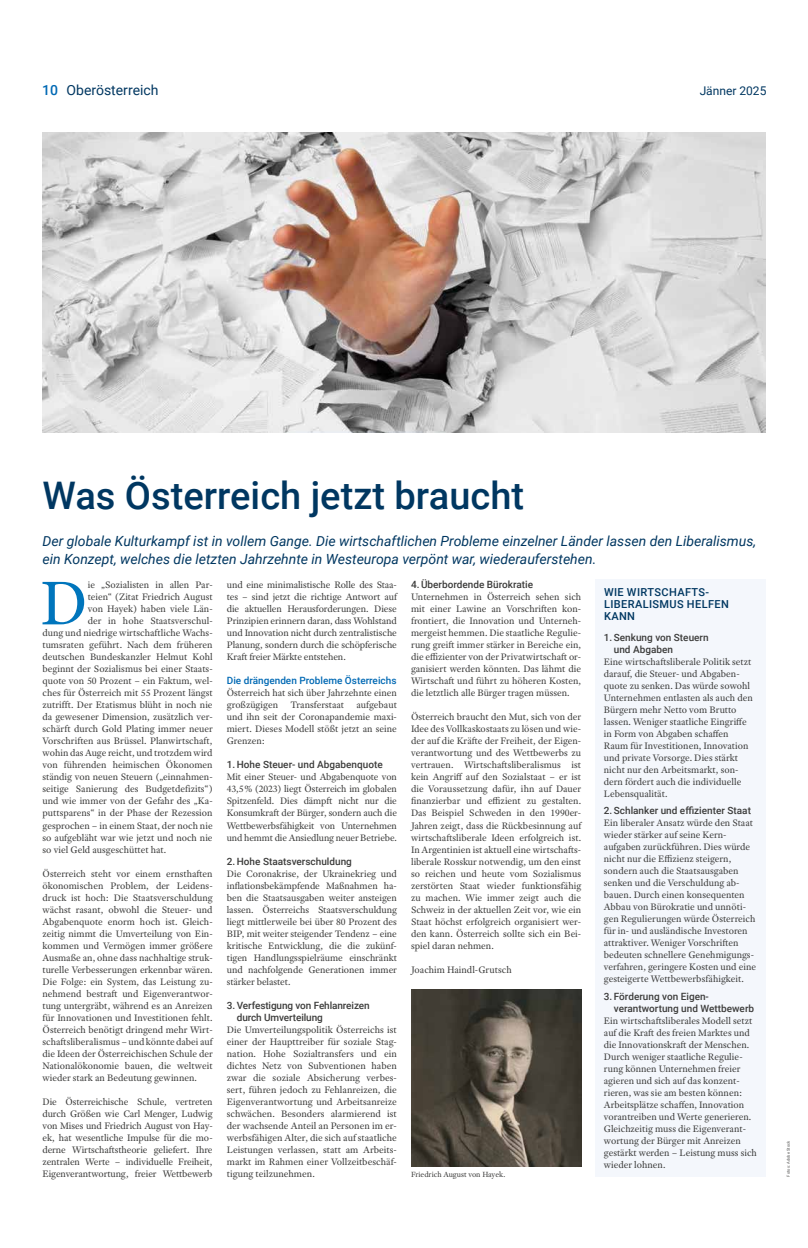
<style>
.page{position:relative;width:808px;height:1248px;background:#fff}
.page>*{position:absolute;margin:0;border:0;box-sizing:border-box;transform-origin:0 0}
.t1{font:65.8px "Adobe Text Pro";color:#0075bc}
.t2{font:500 38px "Roboto";color:#003761}
.t3{font:italic 14px/18px "Roboto";color:#003761}
.t4{font:14px "Roboto";color:#003761}
.t5{font:500 14px "Roboto";color:#0069b4}
.t6{font:12px "Roboto";color:#003761}
.t7{font:500 11px/12px "Roboto";letter-spacing:.035em;color:#003761}
.t8{font:10px/12px "Adobe Text Pro";color:#3c3c3b;text-align:justify}
.t9{font:500 10px/12px "Roboto";color:#3c3c3b}
.t10{font:500 10px "Roboto";color:#0069b4}
.t11{font:8px "Adobe Text Pro";color:#3c3c3b}
.t12{font:4px "Roboto";letter-spacing:.02em;color:#575756}
</style>
<div class="page">
<div style="left:595px;top:579px;width:170px;height:597px;background:#f4f7fc"></div>
<img style="left:43px;top:132px;width:722px;height:300px">
<img style="left:411px;top:989px;width:170px;height:177px">
<h3 class="t4" style="left:67px;top:81px;width:93px">Oberösterreich</h3>
<h3 class="t5" style="left:42px;top:81px;width:17px">10</h3>
<p class="t6" style="left:700px;top:83px;width:68px">Jänner 2025</p>
<h2 class="t2" style="left:43px;top:468px;width:483px">Was Österreich jetzt braucht</h2>
<h3 class="t3" style="left:43px;top:532px;width:715px">Der globale Kulturkampf ist in vollem Gange. Die wirtschaftlichen Probleme einzelner Länder lassen den Liberalismus, ein Konzept, welches die letzten Jahrzehnte in Westeuropa verpönt war, wiederauferstehen.</h3>
<h1 class="t1" style="left:40px;top:561px;width:49px">D</h1>
<p class="t8" style="left:88px;top:579px;width:126px">ie „Sozialisten in allen Par-</p>
<p class="t9" style="left:411px;top:578px;width:123px">4.Überbordende Bürokratie</p>
<p class="t8" style="left:411px;top:591px;width:172px">Unternehmen in Österreich sehen sich mit einer Lawine an Vorschriften kon&shy;frontiert, die Innovation und Unterneh&shy;mergeist hemmen. Die staatliche Regulie&shy;rung greift immer stärker in Bereiche ein, die effizienter von der Privatwirtschaft or&shy;ganisiert werden könnten. Das lähmt die Wirtschaft und führt zu höheren Kosten, die letztlich alle Bürger tragen müssen.</p>
<p class="t8" style="left:411px;top:711px;width:172px">Österreich braucht den Mut, sich von der Idee des Vollkaskostaats zu lösen und wie&shy;der auf die Kräfte der Freiheit, der Eigen&shy;verantwortung und des Wettbewerbs zu vertrauen. Wirtschaftsliberalismus ist kein Angriff auf den Sozialstaat – er ist die Voraussetzung dafür, ihn auf Dauer finanzierbar und effizient zu gestalten.<br>Das Beispiel Schweden in den 1990er-Jahren zeigt, dass die Rückbesinnung auf wirtschaftsliberale Ideen erfolgreich ist.<br>In Argentinien ist aktuell eine wirtschafts&shy;liberale Rosskur notwendig, um den einst so reichen und heute vom Sozialismus zerstörten Staat wieder funktionsfähig zu machen. Wie immer zeigt auch die Schweiz in der aktuellen Zeit vor, wie ein Staat höchst erfolgreich organisiert wer&shy;den kann. Österreich sollte sich ein Bei&shy;spiel daran nehmen.</p>
<p class="t8" style="left:411px;top:963px;width:102px">Joachim Haindl-Grutsch</p>
<p class="t8" style="left:227px;top:579px;width:172px">und eine minimalistische Rolle des Staa&shy;tes – sind jetzt die richtige Antwort auf die aktuellen Herausforderungen. Diese Prinzipien erinnern daran, dass Wohlstand und Innovation nicht durch zentralistische Planung, sondern durch die schöpferische Kraft freier Märkte entstehen.</p>
<p class="t10" style="left:227px;top:673px;width:171px">Die drängenden Probleme Österreichs</p>
<p class="t8" style="left:227px;top:687px;width:172px">Österreich hat sich über Jahrzehnte einen großzügigen Transferstaat aufgebaut und ihn seit der Coronapandemie maxi&shy;miert. Dieses Modell stößt jetzt an seine Grenzen:</p>
<p class="t9" style="left:227px;top:758px;width:157px">1. Hohe Steuer- und Abgabenquote</p>
<p class="t8" style="left:227px;top:771px;width:172px">Mit einer Steuer- und Abgabenquote von 43,5% (2023) liegt Österreich im globalen Spitzenfeld. Dies dämpft nicht nur die Konsumkraft der Bürger, sondern auch die Wettbewerbsfähigkeit von Unternehmen und hemmt die Ansiedlung neuer Betriebe.</p>
<p class="t9" style="left:227px;top:854px;width:127px">2. Hohe Staatsverschuldung</p>
<p class="t8" style="left:227px;top:867px;width:172px">Die Coronakrise, der Ukrainekrieg und inflationsbekämpfende Maßnahmen ha&shy;ben die Staatsausgaben weiter ansteigen lassen. Österreichs Staatsverschuldung liegt mittlerweile bei über 80 Prozent des BIP, mit weiter steigender Tendenz – eine kritische Entwicklung, die die zukünf&shy;tigen Handlungsspielräume einschränkt und nachfolgende Generationen immer stärker belastet.</p>
<p class="t9" style="left:237px;top:998px;width:134px;text-indent:-10px">3. Verfestigung von Fehlanreizen durch Umverteilung</p>
<p class="t8" style="left:227px;top:1023px;width:172px">Die Umverteilungspolitik Österreichs ist einer der Haupttreiber für soziale Stag&shy;nation. Hohe Sozialtransfers und ein dichtes Netz von Subventionen haben zwar die soziale Absicherung verbes&shy;sert, führen jedoch zu Fehlanreizen, die Eigenverantwortung und Arbeitsanreize schwächen. Besonders alarmierend ist der wachsende Anteil an Personen im er&shy;werbsfähigen Alter, die sich auf staatliche Leistungen verlassen, statt am Arbeits&shy;markt im Rahmen einer Vollzeitbeschäf&shy;tigung teilzunehmen.</p>
<p class="t7" style="left:604px;top:585px;width:126px">WIE WIRTSCHAFTS-<br>LIBERALISMUS HELFEN<br>KANN</p>
<p class="t9" style="left:614px;top:630px;width:96px;text-indent:-10px">1. Senkung von Steuern und Abgaben</p>
<p class="t8" style="left:604px;top:655px;width:150px;text-align:left">Eine wirtschaftsliberale Politik setzt darauf, die Steuer- und Abgaben&shy;quote zu senken. Das würde sowohl Unternehmen entlasten als auch den Bürgern mehr Netto vom Brutto lassen. Weniger staatliche Eingriffe in Form von Abgaben schaffen Raum für Investitionen, Innovation und private Vorsorge. Dies stärkt nicht nur den Arbeitsmarkt, son&shy;dern fördert auch die individuelle Lebensqualität.</p>
<p class="t9" style="left:604px;top:804px;width:149px">2. Schlanker und effizienter Staat</p>
<p class="t8" style="left:604px;top:816px;width:154px;text-align:left">Ein liberaler Ansatz würde den Staat wieder stärker auf seine Kern&shy;aufgaben zurückführen. Dies würde nicht nur die Effizienz steigern, sondern auch die Staatsausgaben senken und die Verschuldung ab&shy;bauen. Durch einen konsequenten Abbau von Bürokratie und unnöti&shy;gen Regulierungen würde Österreich für in- und ausländische Investoren attraktiver. Weniger Vorschriften bedeuten schnellere Genehmigungs&shy;verfahren, geringere Kosten und eine gesteigerte Wettbewerbsfähigkeit.</p>
<p class="t9" style="left:614px;top:990px;width:142px;text-indent:-10px">3. Förderung von Eigen&shy;verantwortung und Wettbewerb</p>
<p class="t8" style="left:604px;top:1014px;width:155px;text-align:left">Ein wirtschaftsliberales Modell setzt auf die Kraft des freien Marktes und die Innovationskraft der Menschen.<br>Durch weniger staatliche Regulie&shy;rung können Unternehmen freier agieren und sich auf das konzent&shy;rieren, was sie am besten können:<br>Arbeitsplätze schaffen, Innovation vorantreiben und Werte generieren.<br>Gleichzeitig muss die Eigenverant&shy;wortung der Bürger mit Anreizen gestärkt werden – Leistung muss sich wieder lohnen.</p>
<p class="t8" style="left:88px;top:591px;width:126px">teien“ (Zitat Friedrich August</p>
<p class="t8" style="left:88px;top:603px;width:126px">von Hayek) haben viele Län-</p>
<p class="t8" style="left:88px;top:615px;width:126px">der in hohe Staatsverschul-</p>
<p class="t8" style="left:43px;top:627px;width:172px">dung und niedrige wirtschaftliche Wachs-</p>
<p class="t8" style="left:43px;top:639px;width:172px">tumsraten geführt. Nach dem früheren</p>
<p class="t8" style="left:43px;top:651px;width:172px">deutschen Bundeskanzler Helmut Kohl</p>
<p class="t8" style="left:43px;top:663px;width:172px">beginnt der Sozialismus bei einer Staats-</p>
<p class="t8" style="left:43px;top:675px;width:172px">quote von 50 Prozent – ein Faktum, wel-</p>
<p class="t8" style="left:43px;top:687px;width:172px">ches für Österreich mit 55 Prozent längst</p>
<p class="t8" style="left:43px;top:699px;width:172px">zutrifft. Der Etatismus blüht in noch nie</p>
<p class="t8" style="left:43px;top:711px;width:172px">da gewesener Dimension, zusätzlich ver-</p>
<p class="t8" style="left:43px;top:723px;width:172px">schärft durch Gold Plating immer neuer</p>
<p class="t8" style="left:43px;top:735px;width:172px">Vorschriften aus Brüssel. Planwirtschaft,</p>
<p class="t8" style="left:43px;top:747px;width:172px">wohin das Auge reicht, und trotzdem wird</p>
<p class="t8" style="left:43px;top:759px;width:172px">von führenden heimischen Ökonomen</p>
<p class="t8" style="left:43px;top:771px;width:172px">ständig von neuen Steuern („einnahmen-</p>
<p class="t8" style="left:43px;top:783px;width:172px">seitige Sanierung des Budgetdefizits“)</p>
<p class="t8" style="left:43px;top:795px;width:172px">und wie immer von der Gefahr des „Ka-</p>
<p class="t8" style="left:43px;top:807px;width:172px">puttsparens“ in der Phase der Rezession</p>
<p class="t8" style="left:43px;top:819px;width:172px">gesprochen – in einem Staat, der noch nie</p>
<p class="t8" style="left:43px;top:831px;width:172px">so aufgebläht war wie jetzt und noch nie</p>
<p class="t8" style="left:43px;top:843px;width:125px">so viel Geld ausgeschüttet hat.</p>
<p class="t8" style="left:43px;top:867px;width:172px">Österreich steht vor einem ernsthaften ökonomischen Problem, der Leidens&shy;druck ist hoch: Die Staatsverschuldung wächst rasant, obwohl die Steuer- und Abgabenquote enorm hoch ist. Gleich&shy;zeitig nimmt die Umverteilung von Ein&shy;kommen und Vermögen immer größere Ausmaße an, ohne dass nachhaltige struk&shy;turelle Verbesserungen erkennbar wären.<br>Die Folge: ein System, das Leistung zu&shy;nehmend bestraft und Eigenverantwor&shy;tung untergräbt, während es an Anreizen für Innovationen und Investitionen fehlt.<br>Österreich benötigt dringend mehr Wirt&shy;schaftsliberalismus – und könnte dabei auf die Ideen der Österreichischen Schule der Nationalökonomie bauen, die weltweit wieder stark an Bedeutung gewinnen.</p>
<p class="t8" style="left:43px;top:1095px;width:172px">Die Österreichische Schule, vertreten durch Größen wie Carl Menger, Ludwig von Mises und Friedrich August von Hay&shy;ek, hat wesentliche Impulse für die mo&shy;derne Wirtschaftstheorie geliefert. Ihre zentralen Werte – individuelle Freiheit, Eigenverantwortung, freier Wettbewerb</p>
<p class="t11" style="left:411px;top:1168px;width:96px">Friedrich August von Hayek.</p>
<p class="t12" style="left:785px;top:1176px;width:37px;rotate:-90deg">Fotos: Adobe Stock</p>
</div>
